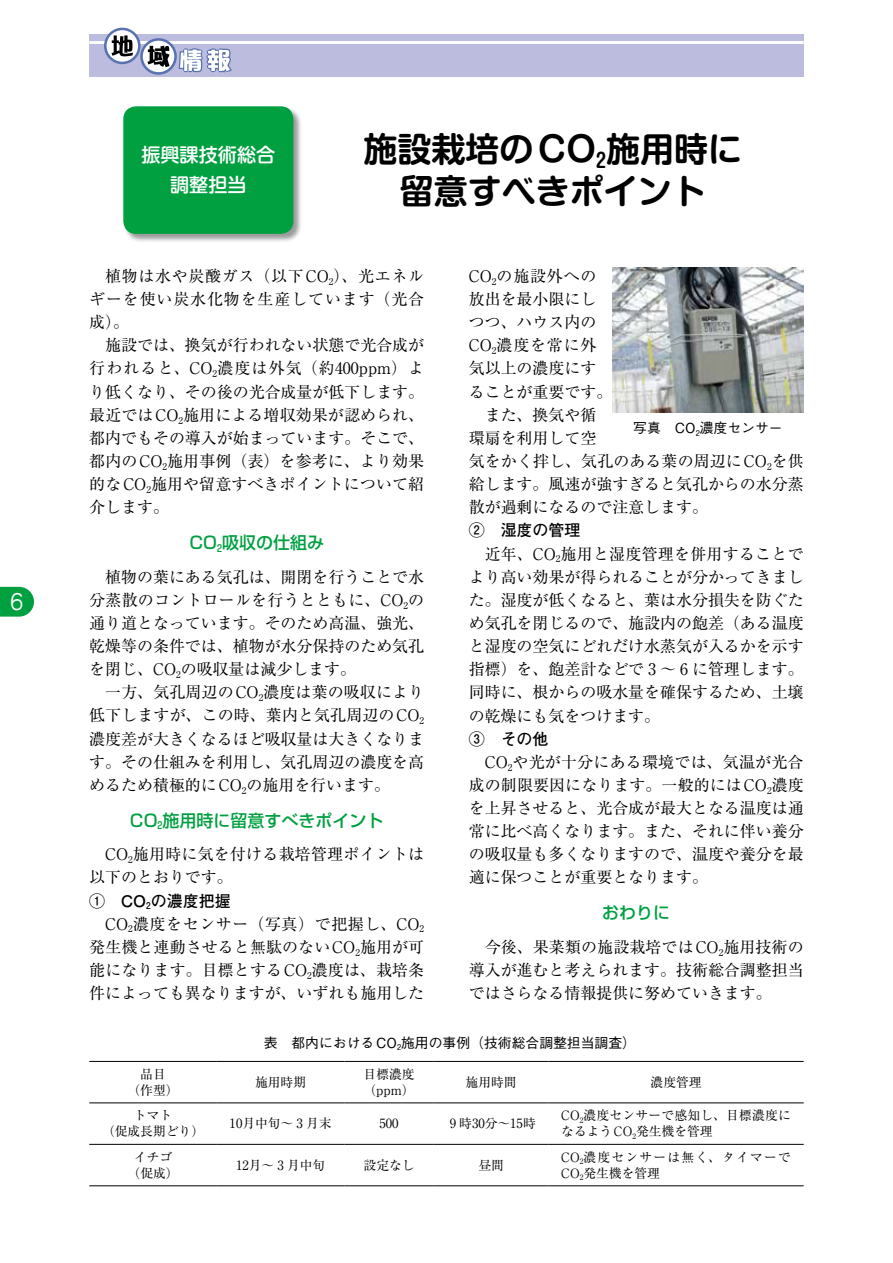
<style>
.page{position:relative;width:893px;height:1263px;background:#fff}
.page>*{position:absolute;margin:0;border:0;box-sizing:border-box;transform-origin:0 0}
.t1{font:700 34.05px/42.5px "Shin M Go Pr 6 De";color:#000;text-align:center}
.t2{font:21.3px "Jun 201 Pro";color:#fff}
.t3{font:500 19.2px/29.7px "Shin M Go Pr 6";color:#fff;text-align:center}
.t4{font:500 16.95px "Shin Go Pr 6";color:#00a041}
.t5{font:15.9px/23.1px "Ryumin Pr 6";color:#000;text-align:justify}
.t6{font:700 15.9px "Futo Go B101 Pr 6";color:#000}
.t7{font:15.9px "Ryumin Pr 6";letter-spacing:.05em;color:#000}
.t8{font:500 13.8px "Gothic BBB Pr 6";color:#000}
.t9{font:12.75px/15.9px "Ryumin Pr 6";color:#000;text-align:center}
.t10{font:12.75px/15.9px "Ryumin Pr 6";letter-spacing:.02em;color:#000}
.t11{font:12.75px/15.9px "Ryumin Pr 6";letter-spacing:.095em;color:#000}
</style>
<div class="page">
<svg style="left:0;top:587px;width:34px;height:30px"></svg>
<div style="left:89px;top:34px;width:715px;height:43px;background:#bbbcde"></div>
<hr style="left:89px;top:41px;width:715px;height:3px;background:#fff">
<svg style="left:105px;top:29px;width:34px;height:34px"></svg>
<div style="left:104px;top:28px;width:37px;height:36px;border:3px solid #5b72b1;border-radius:50%"></div>
<svg style="left:112px;top:35px;width:21px;height:21px"></svg>
<svg style="left:142px;top:39px;width:34px;height:34px"></svg>
<div style="left:140px;top:38px;width:37px;height:37px;border:3px solid #5b72b1;border-radius:50%"></div>
<svg style="left:148px;top:46px;width:22px;height:21px"></svg>
<svg style="left:178px;top:48px;width:54px;height:25px"></svg>
<div style="left:123px;top:106px;width:179px;height:137px;background:#000;opacity:.4"></div>
<div style="left:123px;top:106px;width:170px;height:128px;background:#00a041;border-radius:13px"></div>
<svg style="left:89px;top:1103px;width:715px;height:41px"></svg>
<hr style="left:89px;top:1061px;width:128px;height:1px;background:#000">
<hr style="left:217px;top:1061px;width:127px;height:1px;background:#000">
<hr style="left:344px;top:1061px;width:90px;height:1px;background:#000">
<hr style="left:434px;top:1061px;width:115px;height:1px;background:#000">
<hr style="left:549px;top:1061px;width:255px;height:1px;background:#000">
<hr style="left:89px;top:1102px;width:128px;height:1px;background:#000">
<hr style="left:217px;top:1102px;width:127px;height:1px;background:#000">
<hr style="left:344px;top:1102px;width:90px;height:1px;background:#000">
<hr style="left:434px;top:1102px;width:115px;height:1px;background:#000">
<hr style="left:549px;top:1102px;width:255px;height:1px;background:#000">
<hr style="left:89px;top:1144px;width:128px;height:1px;background:#000">
<hr style="left:217px;top:1144px;width:127px;height:1px;background:#000">
<hr style="left:344px;top:1144px;width:90px;height:1px;background:#000">
<hr style="left:434px;top:1144px;width:115px;height:1px;background:#000">
<hr style="left:549px;top:1144px;width:255px;height:1px;background:#000">
<hr style="left:89px;top:1185px;width:128px;height:1px;background:#000">
<hr style="left:217px;top:1185px;width:127px;height:1px;background:#000">
<hr style="left:344px;top:1185px;width:90px;height:1px;background:#000">
<hr style="left:434px;top:1185px;width:115px;height:1px;background:#000">
<hr style="left:549px;top:1185px;width:255px;height:1px;background:#000">
<img style="left:612px;top:268px;width:192px;height:144px">
<h2 class="t2" style="left:10px;top:585px;width:15px">6</h2>
<p class="t3" style="left:141px;top:139px;width:135px">振興課技術総合調整担当</p>
<h1 class="t1" style="left:363px;top:126px;width:380px">施設栽培のCO<sub>2</sub>施用時に留意すべきポイント</h1>
<p class="t5" style="left:89px;top:264px;width:336px;text-indent:16px">植物は水や炭酸ガス（以下CO<sub>2</sub>）、光エネルギーを使い炭水化物を生産しています（光合成）。</p>
<p class="t5" style="left:89px;top:333px;width:336px;text-indent:16px">施設では、換気が行われない状態で光合成が行われると、CO<sub>2</sub>濃度は外気（約400ppm）より低くなり、その後の光合成量が低下します。最近ではCO<sub>2</sub>施用による増収効果が認められ、都内でもその導入が始まっています。そこで、都内のCO<sub>2</sub>施用事例（表）を参考に、より効果的なCO<sub>2</sub>施用や留意すべきポイントについて紹介します。</p>
<p class="t4" style="left:189px;top:528px;width:136px">CO<sub>2</sub>吸収の仕組み</p>
<p class="t5" style="left:89px;top:564px;width:336px;text-indent:16px">植物の葉にある気孔は、開閉を行うことで水分蒸散のコントロールを行うとともに、CO<sub>2</sub>の通り道となっています。そのため高温、強光、乾燥等の条件では、植物が水分保持のため気孔を閉じ、CO<sub>2</sub>の吸収量は減少します。</p>
<p class="t5" style="left:89px;top:680px;width:336px;text-indent:16px">一方、気孔周辺のCO<sub>2</sub>濃度は葉の吸収により低下しますが、この時、葉内と気孔周辺のCO<sub>2</sub>濃度差が大きくなるほど吸収量は大きくなります。その仕組みを利用し、気孔周辺の濃度を高めるため積極的にCO<sub>2</sub>の施用を行います。</p>
<p class="t4" style="left:130px;top:806px;width:255px">CO<sub>2</sub>施用時に留意すべきポイント</p>
<p class="t5" style="left:89px;top:842px;width:336px;text-indent:16px">CO<sub>2</sub>施用時に気を付ける栽培管理ポイントは以下のとおりです。</p>
<p class="t6" style="left:89px;top:888px;width:143px">①　CO<sub>2</sub>の濃度把握</p>
<p class="t5" style="left:89px;top:911px;width:336px;text-indent:16px">CO<sub>2</sub>濃度をセンサー（写真）で把握し、CO<sub>2</sub>発生機と連動させると無駄のないCO<sub>2</sub>施用が可能になります。目標とするCO<sub>2</sub>濃度は、栽培条件によっても異なりますが、いずれも施用した</p>
<p class="t7" style="left:469px;top:263px;width:129px">CO<sub>2</sub>の施設外への</p>
<p class="t5" style="left:469px;top:287px;width:129px">放出を最小限にし</p>
<p class="t5" style="left:469px;top:310px;width:129px">つつ、ハウス内の</p>
<p class="t7" style="left:469px;top:333px;width:129px">CO<sub>2</sub>濃度を常に外</p>
<p class="t5" style="left:469px;top:356px;width:129px">気以上の濃度にす</p>
<p class="t5" style="left:469px;top:379px;width:145px">ることが重要です。</p>
<p class="t5" style="left:485px;top:402px;width:113px">また、換気や循</p>
<p class="t5" style="left:469px;top:426px;width:129px">環扇を利用して空</p>
<p class="t5" style="left:469px;top:449px;width:336px">気をかく拌し、気孔のある葉の周辺にCO<sub>2</sub>を供</p>
<p class="t5" style="left:469px;top:472px;width:336px">給します。風速が強すぎると気孔からの水分蒸</p>
<p class="t5" style="left:469px;top:495px;width:241px">散が過剰になるので注意します。</p>
<p class="t6" style="left:469px;top:518px;width:113px">②　湿度の管理</p>
<p class="t5" style="left:469px;top:541px;width:336px;text-indent:16px">近年、CO<sub>2</sub>施用と湿度管理を併用することでより高い効果が得られることが分かってきました。湿度が低くなると、葉は水分損失を防ぐため気孔を閉じるので、施設内の飽差（ある温度と湿度の空気にどれだけ水蒸気が入るかを示す指標）を、飽差計などで 3 ～ 6 に管理します。同時に、根からの吸水量を確保するため、土壌の乾燥にも気をつけます。</p>
<p class="t6" style="left:469px;top:726px;width:81px">③　その他</p>
<p class="t5" style="left:469px;top:749px;width:336px;text-indent:16px">CO<sub>2</sub>や光が十分にある環境では、気温が光合成の制限要因になります。一般的にはCO<sub>2</sub>濃度を上昇させると、光合成が最大となる温度は通常に比べ高くなります。また、それに伴い養分の吸収量も多くなりますので、温度や養分を最適に保つことが重要となります。</p>
<p class="t4" style="left:602px;top:899px;width:70px">おわりに</p>
<p class="t5" style="left:469px;top:934px;width:336px;text-indent:16px">今後、果菜類の施設栽培ではCO<sub>2</sub>施用技術の導入が進むと考えられます。技術総合調整担当ではさらなる情報提供に努めていきます。</p>
<p class="t8" style="left:633px;top:417px;width:151px">写真　CO<sub>2</sub>濃度センサー</p>
<p class="t8" style="left:264px;top:1032px;width:374px">表　都内におけるCO<sub>2</sub>施用の事例（技術総合調整担当調査）</p>
<p class="t9" style="left:128px;top:1066px;width:53px">品目<br>（作型）</p>
<p class="t9" style="left:255px;top:1073px;width:53px">施用時期</p>
<p class="t9" style="left:363px;top:1066px;width:53px;text-align:left">目標濃度（ppm）</p>
<p class="t9" style="left:466px;top:1073px;width:53px">施用時間</p>
<p class="t9" style="left:651px;top:1073px;width:53px">濃度管理</p>
<p class="t9" style="left:102px;top:1107px;width:104px">トマト<br>（促成長期どり）</p>
<p class="t9" style="left:230px;top:1115px;width:104px">10月中旬～ 3 月末</p>
<p class="t9" style="left:379px;top:1115px;width:21px">500</p>
<p class="t9" style="left:450px;top:1115px;width:88px">9 時30分～15時</p>
<p class="t10" style="left:561px;top:1107px;width:231px">CO<sub>2</sub>濃度センサーで感知し、目標濃度になるようCO<sub>2</sub>発生機を管理</p>
<p class="t9" style="left:128px;top:1148px;width:53px">イチゴ（促成）</p>
<p class="t9" style="left:236px;top:1156px;width:91px">12月～ 3 月中旬</p>
<p class="t9" style="left:364px;top:1156px;width:53px">設定なし</p>
<p class="t9" style="left:478px;top:1156px;width:27px">昼間</p>
<p class="t11" style="left:561px;top:1148px;width:231px">CO<sub>2</sub>濃度センサーは無く、タイマーで<br>CO<sub>2</sub>発生機を管理</p>
</div>
